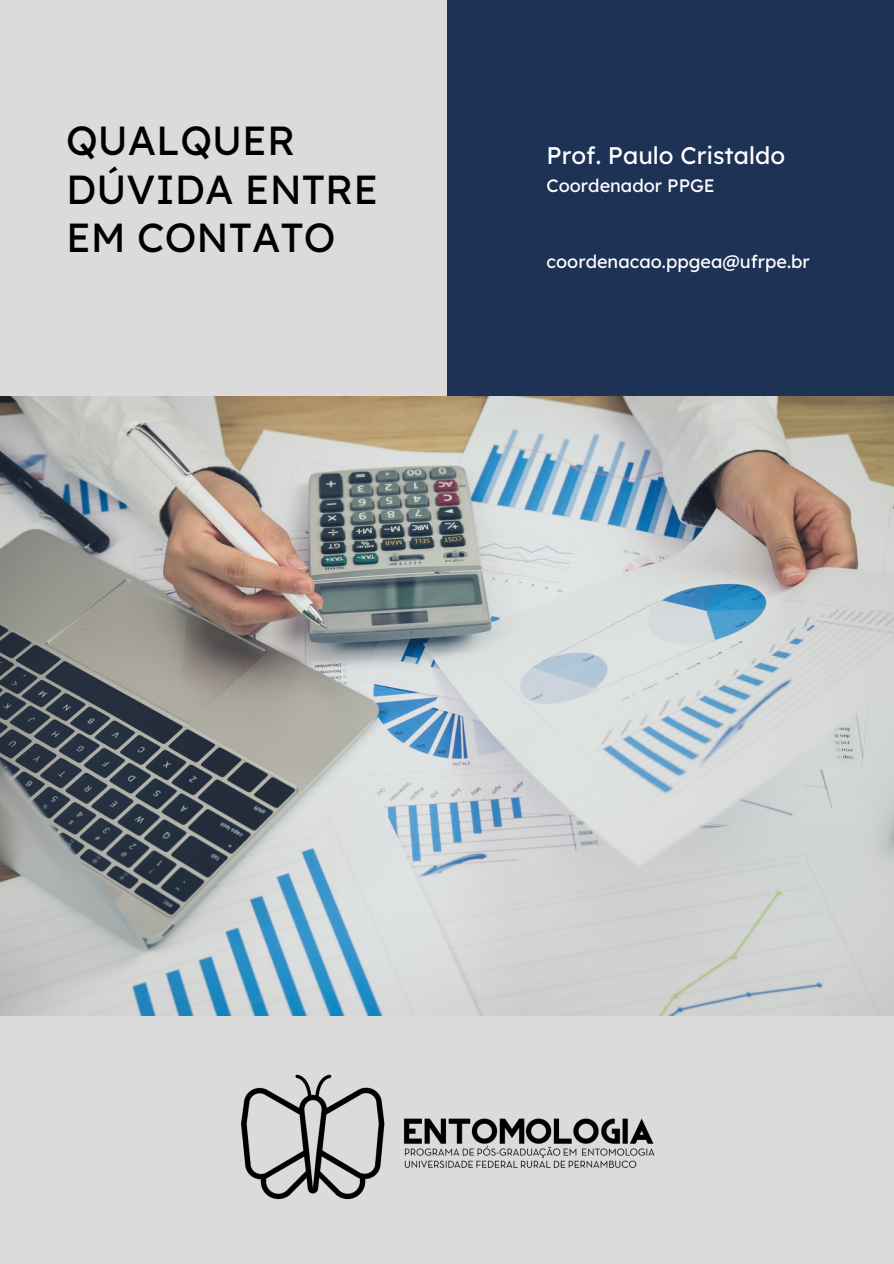
<style>
.page{position:relative;width:894px;height:1264px;background:#fff}
.page>*{position:absolute;margin:0;border:0;box-sizing:border-box;transform-origin:0 0}
.t1{font:40.5px/48.4px "Lexend Deca";color:#000}
.t2{font:24px "Lexend Deca";color:#fff}
.t3{font:18px "Lexend Deca";color:#fff}
</style>
<div class="page">
<div style="left:0;top:0;width:893px;height:1263px;background:#dbdbdb"></div>
<div style="left:447px;top:0;width:446px;height:396px;background:#1e3256"></div>
<img style="left:241px;top:1074px;width:414px;height:126px">
<img style="left:0;top:396px;width:893px;height:619px">
<p class="t1" style="left:66px;top:116px;width:314px">QUALQUER<br>DÚVIDA ENTRE<br>EM CONTATO</p>
<p class="t2" style="left:546px;top:140px;width:240px">Prof. Paulo Cristaldo</p>
<p class="t3" style="left:546px;top:174px;width:170px">Coordenador PPGE</p>
<p class="t3" style="left:546px;top:250px;width:265px">coordenacao.ppgea@ufrpe.br</p>
</div>
